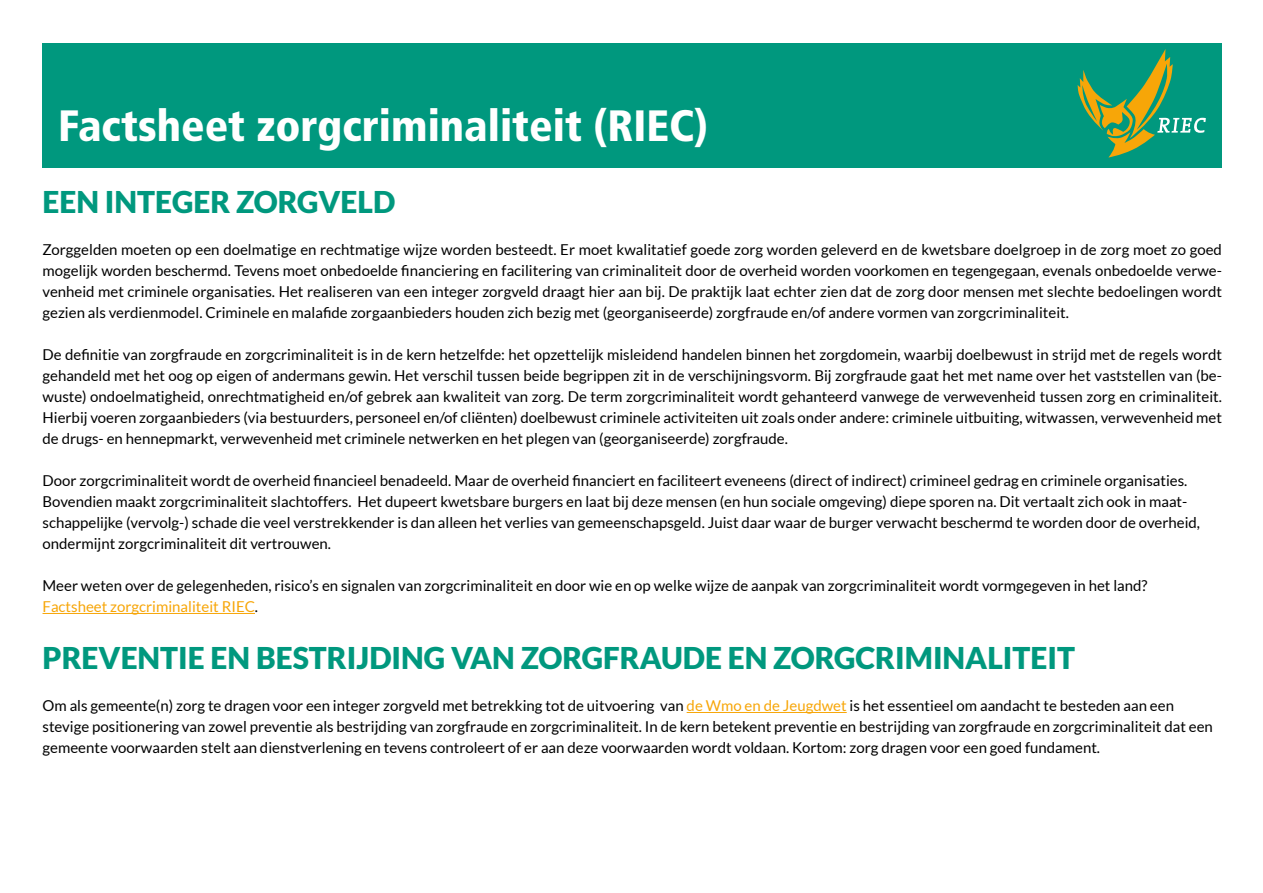
<style>
.page{position:relative;width:1263px;height:893px;background:#fff}
.page>*{position:absolute;margin:0;border:0;box-sizing:border-box;transform-origin:0 0}
.t1{font:900 condensed 43.8px "Frutiger";color:#fff}
.t2{font:900 30px "Lato";color:#00987e}
.t3{font:15px/21px "Lato";color:#000}
.s1{color:#f7a608}
</style>
<div class="page">
<div style="left:43px;top:44px;width:1179px;height:124px;background:#00987e"></div>
<svg style="left:1078px;top:49px;width:128px;height:108px"></svg>
<hr style="left:43px;top:613px;width:212px;height:1px;background:#f7a608">
<hr style="left:687px;top:712px;width:160px;height:1px;background:#f7a608">
<h1 class="t1" style="left:58px;top:100px;width:651px">Factsheet zorgcriminaliteit (RIEC)</h1>
<h2 class="t2" style="left:43px;top:185px;width:354px">EEN INTEGER ZORGVELD</h2>
<p class="t3" style="left:43px;top:239px;width:1181px;text-align:justify">Zorggelden moeten op een doelmatige en rechtmatige wijze worden besteedt. Er moet kwalitatief goede zorg worden geleverd en de kwetsbare doelgroep in de zorg moet zo goed mogelijk worden beschermd. Tevens moet onbedoelde financiering en facilitering van criminaliteit door de overheid worden voorkomen en tegengegaan, evenals onbedoelde verwe&shy;venheid met criminele organisaties. Het realiseren van een integer zorgveld draagt hier aan bij. De praktijk laat echter zien dat de zorg door mensen met slechte bedoelingen wordt gezien als verdienmodel. Criminele en malafide zorgaanbieders houden zich bezig met (georganiseerde) zorgfraude en/of andere vormen van zorgcriminaliteit.</p>
<p class="t3" style="left:43px;top:344px;width:1181px;text-align:justify">De definitie van zorgfraude en zorgcriminaliteit is in de kern hetzelfde: het opzettelijk misleidend handelen binnen het zorgdomein, waarbij doelbewust in strijd met de regels wordt gehandeld met het oog op eigen of andermans gewin. Het verschil tussen beide begrippen zit in de verschijningsvorm. Bij zorgfraude gaat het met name over het vaststellen van (be&shy;wuste) ondoelmatigheid, onrechtmatigheid en/of gebrek aan kwaliteit van zorg. De term zorgcriminaliteit wordt gehanteerd vanwege de verwevenheid tussen zorg en criminaliteit.<br>Hierbij voeren zorgaanbieders (via bestuurders, personeel en/of cliënten) doelbewust criminele activiteiten uit zoals onder andere: criminele uitbuiting, witwassen, verwevenheid met de drugs- en hennepmarkt, verwevenheid met criminele netwerken en het plegen van (georganiseerde) zorgfraude.</p>
<p class="t3" style="left:43px;top:470px;width:1159px">Door zorgcriminaliteit wordt de overheid financieel benadeeld. Maar de overheid financiert en faciliteert eveneens (direct of indirect) crimineel gedrag en criminele organisaties.<br>Bovendien maakt zorgcriminaliteit slachtoffers. Het dupeert kwetsbare burgers en laat bij deze mensen (en hun sociale omgeving) diepe sporen na. Dit vertaalt zich ook in maat&shy;schappelijke (vervolg-) schade die veel verstrekkender is dan alleen het verlies van gemeenschapsgeld. Juist daar waar de burger verwacht beschermd te worden door de overheid, ondermijnt zorgcriminaliteit dit vertrouwen.</p>
<p class="t3" style="left:43px;top:575px;width:1106px">Meer weten over de gelegenheden, risico’s en signalen van zorgcriminaliteit en door wie en op welke wijze de aanpak van zorgcriminaliteit wordt vormgegeven in het land?<br><span class="s1">Factsheet zorgcriminaliteit RIEC</span>.</p>
<h2 class="t2" style="left:43px;top:641px;width:1034px">PREVENTIE EN BESTRIJDING VAN ZORGFRAUDE EN ZORGCRIMINALITEIT</h2>
<p class="t3" style="left:43px;top:695px;width:1172px">Om als gemeente(n) zorg te dragen voor een integer zorgveld met betrekking tot de uitvoering van <span class="s1">de Wmo en de Jeugdwet</span> is het essentieel om aandacht te besteden aan een stevige positionering van zowel preventie als bestrijding van zorgfraude en zorgcriminaliteit. In de kern betekent preventie en bestrijding van zorgfraude en zorgcriminaliteit dat een gemeente voorwaarden stelt aan dienstverlening en tevens controleert of er aan deze voorwaarden wordt voldaan. Kortom: zorg dragen voor een goed fundament.</p>
</div>
